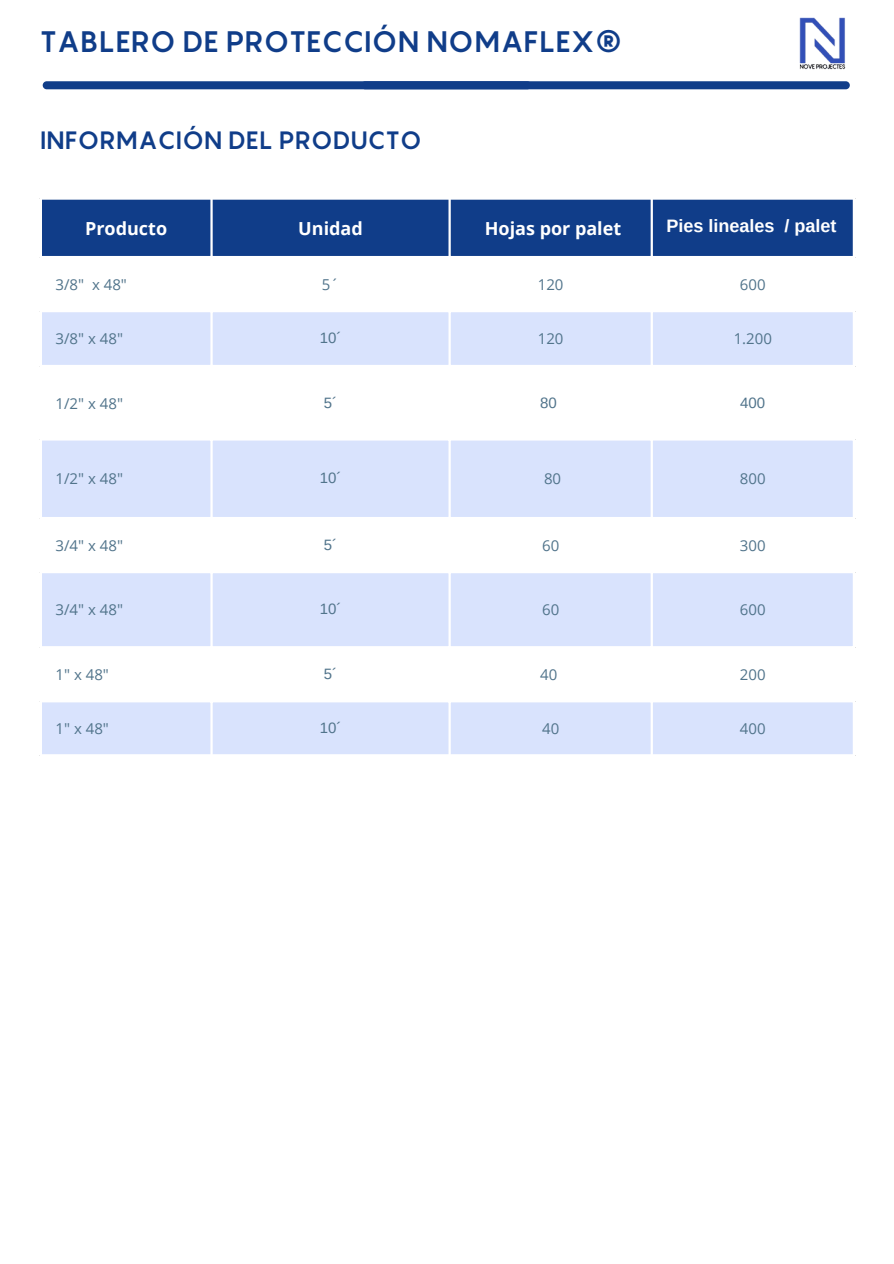
<style>
.page{position:relative;width:894px;height:1264px;background:#fff}
.page>*{position:absolute;margin:0;border:0;box-sizing:border-box;transform-origin:0 0}
.t1{font:700 29.25px "Pangram";color:#103d89}
.t2{font:700 24.75px "Pangram";color:#103d89}
.t3{font:700 18px "Open Sans";color:#fff}
.t4{font:700 18px "Arimo";color:#fff}
.t5{font:15px "Open Sans";color:#51748b}
.t6{font:15px "Arimo";color:#51748b}
</style>
<div class="page">
<div style="left:43px;top:81px;width:488px;height:8px;background:#103d89;border-radius:4px"></div>
<div style="left:361px;top:81px;width:488px;height:8px;background:#103d89;border-radius:4px"></div>
<div style="left:42px;top:200px;width:810px;height:56px;background:#103d89"></div>
<svg style="left:42px;top:312px;width:810px;height:442px;fill:#d9e3fd"></svg>
<svg style="left:42px;top:648px;width:810px;height:52px"></svg>
<hr style="left:210px;top:200px;width:3px;height:554px;background:#fff">
<hr style="left:448px;top:200px;width:2px;height:554px;background:#fff">
<hr style="left:650px;top:200px;width:2px;height:554px;background:#fff">
<hr style="left:40px;top:365px;width:814px;height:2px;background:#fff">
<hr style="left:40px;top:438px;width:814px;height:2px;background:#fff">
<hr style="left:40px;top:517px;width:814px;height:2px;background:#fff">
<hr style="left:40px;top:571px;width:814px;height:2px;background:#fff">
<hr style="left:40px;top:646px;width:814px;height:2px;background:#fff">
<hr style="left:40px;top:700px;width:814px;height:2px;background:#fff">
<img style="left:775px;top:17px;width:75px;height:69px">
<p class="t1" style="left:40px;top:24px;width:584px">TABLERO DE PROTECCIÓN NOMAFLEX®</p>
<p class="t2" style="left:40px;top:125px;width:383px">INFORMACIÓN DEL PRODUCTO</p>
<p class="t3" style="left:85px;top:215px;width:84px">Producto</p>
<h1 class="t3" style="left:298px;top:215px;width:66px">Unidad</h1>
<p class="t3" style="left:484px;top:215px;width:138px">Hojas por palet</p>
<p class="t4" style="left:666px;top:216px;width:172px">Pies lineales / palet</p>
<p class="t5" style="left:55px;top:274px;width:73px">3/8" x 48"</p>
<p class="t5" style="left:322px;top:274px;width:19px">5´</p>
<p class="t5" style="left:537px;top:274px;width:27px">120</p>
<p class="t5" style="left:739px;top:274px;width:27px">600</p>
<p class="t5" style="left:55px;top:328px;width:69px">3/8" x 48"</p>
<p class="t6" style="left:319px;top:329px;width:23px">10´</p>
<p class="t5" style="left:537px;top:328px;width:27px">120</p>
<p class="t5" style="left:733px;top:328px;width:40px">1.200</p>
<p class="t5" style="left:55px;top:393px;width:69px">1/2" x 48"</p>
<p class="t6" style="left:324px;top:394px;width:15px">5´</p>
<p class="t6" style="left:540px;top:394px;width:18px">80</p>
<p class="t6" style="left:740px;top:394px;width:27px">400</p>
<p class="t5" style="left:55px;top:468px;width:69px">1/2" x 48"</p>
<p class="t6" style="left:319px;top:470px;width:23px">10´</p>
<p class="t5" style="left:544px;top:468px;width:19px">80</p>
<p class="t5" style="left:739px;top:468px;width:27px">800</p>
<p class="t5" style="left:55px;top:534px;width:69px">3/4" x 48"</p>
<p class="t6" style="left:324px;top:536px;width:15px">5´</p>
<p class="t5" style="left:542px;top:534px;width:19px">60</p>
<p class="t5" style="left:739px;top:534px;width:27px">300</p>
<p class="t5" style="left:55px;top:599px;width:69px">3/4" x 48"</p>
<p class="t6" style="left:319px;top:600px;width:23px">10´</p>
<p class="t5" style="left:542px;top:599px;width:19px">60</p>
<p class="t5" style="left:739px;top:599px;width:27px">600</p>
<p class="t5" style="left:55px;top:664px;width:55px">1" x 48"</p>
<p class="t6" style="left:324px;top:665px;width:15px">5´</p>
<p class="t5" style="left:540px;top:664px;width:19px">40</p>
<p class="t5" style="left:739px;top:664px;width:27px">200</p>
<p class="t5" style="left:55px;top:718px;width:55px">1" x 48"</p>
<p class="t6" style="left:319px;top:719px;width:23px">10´</p>
<p class="t5" style="left:542px;top:718px;width:19px">40</p>
<p class="t5" style="left:739px;top:718px;width:27px">400</p>
</div>
